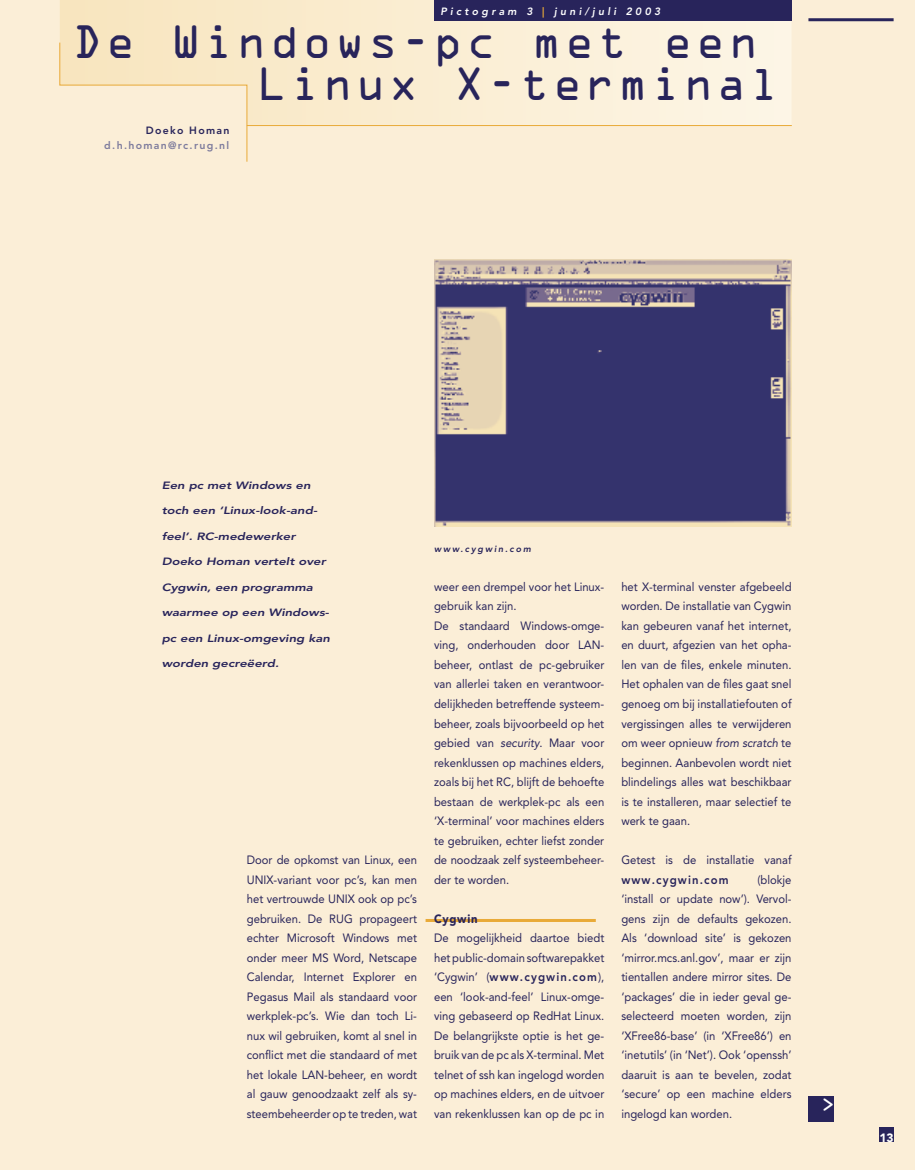
<style>
.page{position:relative;width:915px;height:1170px;background:#fff}
.page>*{position:absolute;margin:0;border:0;box-sizing:border-box;transform-origin:0 0}
.t1{font:42px/42px "OCRA Alternate";letter-spacing:.06em;color:#28245b}
.t2{font:18px "OCRA Alternate";color:#fff;scale:.94 1}
.t3{font:12px/19.5px "Avenir";color:#28245b;text-align:justify;scale:.94 1}
.t4{font:800 12px "Avenir";letter-spacing:.1em;color:#28245b;scale:.94 1}
.t5{font:900 12px "Avenir";letter-spacing:.06em;color:#28245b;scale:.94 1}
.t6{font:900 12px "Avenir";color:#fff}
.t7{font:italic 800 10.5px "Avenir";color:#28245b;scale:1.25 1}
.t8{font:italic 800 10.5px "Avenir";letter-spacing:.31em;color:#fff}
.t9{font:800 10.5px "Avenir";letter-spacing:.125em;color:#7e7c9d}
.t10{font:800 10.5px "Avenir";letter-spacing:.125em;color:#28245b}
.t11{font:italic 800 9px "Avenir";letter-spacing:.2em;color:#28245b}
.s1{font-style:normal;color:#e9aa38}
.s2{font-style:italic}
.s3{font-weight:800}
</style>
<div class="page">
<div style="left:0;top:0;width:914px;height:1169px;background:#fbeed7"></div>
<svg style="left:60px;top:0;width:731px;height:125px"></svg>
<svg style="left:59px;top:42px;width:188px;height:120px"></svg>
<hr style="left:247px;top:125px;width:544px;height:1px;background:#e9aa38">
<div style="left:878px;top:1127px;width:15px;height:15px;background:#28245b"></div>
<div style="left:434px;top:0;width:357px;height:21px;background:#28245b"></div>
<hr style="left:808px;top:18px;width:85px;height:3px;background:#28245b">
<img style="left:434px;top:259px;width:357px;height:267px">
<div style="left:808px;top:1096px;width:25px;height:26px;background:#28245b"></div>
<hr style="left:425px;top:918px;width:170px;height:3px;background:#e9aa38">
<p class="t8" style="left:440px;top:5px;width:221px">Pictogram 3 <span class="s1">|</span> juni/juli 2003</p>
<h1 class="t1" style="left:257px;top:24px;width:523px;text-indent:-184px">De Windows-pc met een<br>Linux X-terminal</h1>
<p class="t10" style="left:146px;top:124px;width:85px">Doeko Homan</p>
<p class="t9" style="left:104px;top:139px;width:126px">d.h.homan@rc.rug.nl</p>
<p class="t7" style="left:162px;top:478px;width:120px">Een pc met Windows en</p>
<p class="t7" style="left:162px;top:504px;width:126px">toch een ‘Linux-look-and-</p>
<p class="t7" style="left:162px;top:529px;width:108px">feel’. RC-medewerker</p>
<p class="t7" style="left:162px;top:555px;width:133px">Doeko Homan vertelt over</p>
<p class="t7" style="left:162px;top:580px;width:122px">Cygwin, een programma</p>
<p class="t7" style="left:162px;top:606px;width:135px">waarmee op een Windows-</p>
<p class="t7" style="left:162px;top:631px;width:136px">pc een Linux-omgeving kan</p>
<p class="t7" style="left:162px;top:657px;width:95px">worden gecreëerd.</p>
<p class="t3" style="left:247px;top:850px;width:182px">Door de opkomst van Linux, een UNIX-variant voor pc’s, kan men het vertrouwde UNIX ook op pc’s gebruiken. De RUG propageert echter Microsoft Windows met onder meer MS Word, Netscape Calendar, Internet Explorer en Pegasus Mail als standaard voor werkplek-pc’s. Wie dan toch Li&shy;nux wil gebruiken, komt al snel in conflict met die standaard of met het lokale LAN-beheer, en wordt al gauw genoodzaakt zelf als sy&shy;steembeheerder op te treden, wat</p>
<p class="t11" style="left:434px;top:543px;width:98px">www.cygwin.com</p>
<p class="t3" style="left:434px;top:577px;width:182px;text-align:left">weer een drempel voor het Linux&shy;gebruik kan zijn.<br>De standaard Windows-omge&shy;ving, onderhouden door LAN&shy;beheer, ontlast de pc-gebruiker van allerlei taken en verantwoor&shy;delijkheden betreffende systeem&shy;beheer, zoals bijvoorbeeld op het gebied van <span class="s2">security</span>. Maar voor rekenklussen op machines elders, zoals bij het RC, blijft de behoefte bestaan de werkplek-pc als een ‘X-terminal’ voor machines elders te gebruiken, echter liefst zonder de noodzaak zelf systeembeheer&shy;der te worden.</p>
<p class="t5" style="left:434px;top:911px;width:48px">Cygwin</p>
<p class="t3" style="left:434px;top:928px;width:182px">De mogelijkheid daartoe biedt het public-domain softwarepakket ‘Cygwin’ (<span class="s3">www.cygwin.com</span>), een ‘look-and-feel’ Linux-omge&shy;ving gebaseerd op RedHat Linux.<br>De belangrijkste optie is het ge&shy;bruik van de pc als X-terminal. Met telnet of ssh kan ingelogd worden op machines elders, en de uitvoer van rekenklussen kan op de pc in</p>
<p class="t3" style="left:621px;top:577px;width:182px">het X-terminal venster afgebeeld worden. De installatie van Cygwin kan gebeuren vanaf het internet, en duurt, afgezien van het opha&shy;len van de files, enkele minuten.<br>Het ophalen van de files gaat snel genoeg om bij installatiefouten of vergissingen alles te verwijderen om weer opnieuw <span class="s2">from scratch</span> te beginnen. Aanbevolen wordt niet blindelings alles wat beschikbaar is te installeren, maar selectief te werk te gaan.</p>
<p class="t3" style="left:621px;top:850px;width:182px">Getest is de installatie vanaf</p>
<p class="t4" style="left:621px;top:872px;width:116px">www.cygwin.com</p>
<p class="t3" style="left:621px;top:869px;width:182px;text-indent:136px">(blokje ‘install or update now’). Vervol&shy;gens zijn de defaults gekozen.<br>Als ‘download site’ is gekozen ‘mirror.mcs.anl.gov’, maar er zijn tientallen andere mirror sites. De ‘packages’ die in ieder geval ge&shy;selecteerd moeten worden, zijn ‘XFree86-base’ (in ‘XFree86’) en ‘inetutils’ (in ‘Net’). Ook ‘openssh’ daaruit is aan te bevelen, zodat ‘secure’ op een machine elders ingelogd kan worden.</p>
<h2 class="t2" style="left:821px;top:1096px;width:14px">&gt;</h2>
<p class="t6" style="left:879px;top:1130px;width:16px">13</p>
</div>
